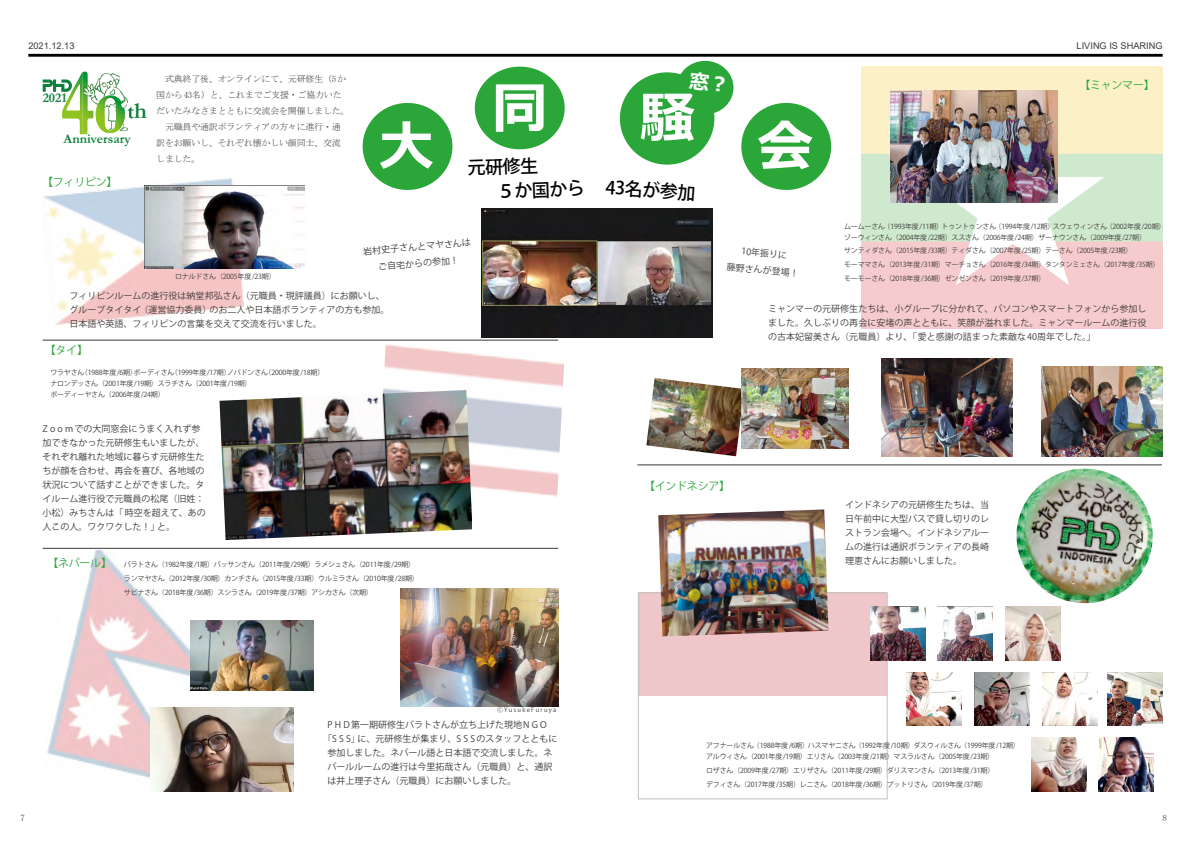
<style>
.page{position:relative;width:1191px;height:842px;background:#fff}
.page>*{position:absolute;margin:0;border:0;box-sizing:border-box;transform-origin:0 0}
.t1{font:700 55px "Meiryo";color:#fff}
.t2{font:700 22.9px "Garamond";color:#0f803b}
.t3{font:500 18px/24.5px "Koz Go Pro";color:#000}
.t4{font:700 13.3px "Garamond";color:#0f803b}
.t5{font:11px "Koz Go Pro";letter-spacing:-.025em;color:#2aa738}
.t6{font:9.2px "Arial";color:#3e3a39}
.t7{font:9px/14px "Koz Go Pro";color:#3e3a39;text-align:center}
.t8{font:9px/16px "MS Mincho";letter-spacing:-.025em;color:#3e3a39}
.t9{font:7px/13.8px "Koz Go Pro";letter-spacing:-.025em;color:#3e3a39}
.t10{font:6px "Koz Go Pro";letter-spacing:.225em;color:#3e3a39}
</style>
<div class="page">
<hr style="left:637px;top:465px;width:525px;height:1px;background:#3e3a39">
<hr style="left:43px;top:548px;width:515px;height:1px;background:#3e3a39">
<hr style="left:43px;top:340px;width:515px;height:1px;background:#3e3a39">
<hr style="left:28px;top:54px;width:1134px;height:3px;background:#000">
<div style="left:677px;top:61px;width:56px;height:53px;background:#2aa738;border-radius:50%"></div>
<img style="left:47px;top:551px;width:196px;height:230px">
<img style="left:44px;top:178px;width:199px;height:147px">
<svg style="left:43px;top:72px;width:44px;height:62px"></svg>
<img style="left:93px;top:73px;width:27px;height:27px">
<img style="left:93px;top:110px;width:3px;height:8px">
<img style="left:83px;top:73px;width:10px;height:59px">
<svg style="left:96px;top:95px;width:38px;height:38px"></svg>
<div style="left:638px;top:593px;width:249px;height:103px;background:#efc6c9"></div>
<img style="left:862px;top:67px;width:300px;height:261px">
<img style="left:383px;top:344px;width:181px;height:153px">
<img style="left:1042px;top:366px;width:120px;height:90px">
<img style="left:881px;top:358px;width:131px;height:98px">
<img style="left:646px;top:378px;width:95px;height:78px">
<img style="left:741px;top:368px;width:107px;height:81px">
<img style="left:482px;top:208px;width:230px;height:130px">
<img style="left:145px;top:186px;width:160px;height:82px">
<div style="left:363px;top:103px;width:89px;height:87px;background:#2aa738;border-radius:50%"></div>
<div style="left:475px;top:67px;width:89px;height:82px;background:#2aa738;border-radius:50%"></div>
<div style="left:741px;top:103px;width:90px;height:87px;background:#2aa738;border-radius:50%"></div>
<div style="left:620px;top:72px;width:94px;height:93px;background:#2aa738;border-radius:50%"></div>
<img style="left:658px;top:509px;width:170px;height:127px">
<img style="left:151px;top:707px;width:142px;height:84px">
<img style="left:190px;top:620px;width:123px;height:70px">
<img style="left:400px;top:588px;width:159px;height:119px">
<img style="left:1012px;top:469px;width:141px;height:138px">
<img style="left:870px;top:607px;width:55px;height:53px">
<img style="left:938px;top:607px;width:55px;height:53px">
<img style="left:1005px;top:607px;width:55px;height:53px">
<img style="left:906px;top:672px;width:55px;height:54px">
<img style="left:974px;top:672px;width:55px;height:54px">
<img style="left:1107px;top:672px;width:55px;height:54px">
<img style="left:1042px;top:672px;width:55px;height:54px">
<img style="left:1031px;top:737px;width:55px;height:54px">
<img style="left:1098px;top:737px;width:55px;height:54px">
<img style="left:891px;top:91px;width:166px;height:111px">
<img style="left:219px;top:390px;width:253px;height:150px">
<h3 class="t6" style="left:28px;top:39px;width:48px">2021.12.13</h3>
<h3 class="t6" style="left:1076px;top:39px;width:88px">LIVING IS SHARING</h3>
<h3 class="t4" style="left:43px;top:88px;width:26px">2021</h3>
<h2 class="t2" style="left:127px;top:96px;width:21px">th</h2>
<h3 class="t4" style="left:64px;top:130px;width:68px">Anniversary</h3>
<h3 class="t5" style="left:42px;top:175px;width:77px">【フィリピン】</h3>
<p class="t8" style="left:156px;top:71px;width:195px">　式典終了後、オンラインにて、元研修生（5か国から 43名）と、これまでご支援・ご協力いただいたみなさまとともに交流会を開催しました。　元職員や通訳ボランティアの方々に進行・通訳をお願いし、それぞれ懐かしい顔同士、交流しました。</p>
<p class="t9" style="left:175px;top:270px;width:102px">ロナルドさん（2005年度/23期）</p>
<h1 class="t1" style="left:379px;top:107px;width:56px">大</h1>
<h1 class="t1" style="left:492px;top:70px;width:56px">同</h1>
<h3 class="t3" style="left:478px;top:156px;width:107px;text-indent:-11px;rotate:-2deg">元研修生<br>　５か国から</h3>
<p class="t7" style="left:362px;top:243px;width:110px;line-height:16.8px;rotate:-5deg">岩村史子さんとマヤさんはご自宅からの参加！</p>
<p class="t7" style="left:70px;top:288px;width:321px;text-align:left">フィリピンルームの進行役は納堂邦弘さん（元職員・現評議員）にお願いし、グループタイタイ（運営協力委員）のお二人や日本語ボランティアの方も参加。日本語や英語、フィリピンの言葉を交えて交流を行いました。</p>
<h3 class="t5" style="left:45px;top:343px;width:45px">【タイ】</h3>
<p class="t9" style="left:50px;top:367px;width:275px;line-height:11px">ワラヤさん（1988年度/6期）ポーディさん（1999年度/17期）ノパドンさん（2000年度/18期）ナロンデッさん（2001年度/19期）スラチさん（2001年度/19期）<br>ポーディーヤさん（2006年度/24期）</p>
<p class="t7" style="left:43px;top:422px;width:165px;text-align:left">Z o o m での大同窓会にうまく入れず参加できなかった元研修生もいましたが、それぞれ離れた地域に暮らす元研修生たちが顔を合わせ、再会を喜び、各地域の状況について話すことができました。タイルーム進行役で元職員の松尾（旧姓：小松）みちさんは「時空を超えて、あの人この人。ワクワクした！」と。</p>
<h3 class="t5" style="left:47px;top:556px;width:66px">【ネパール】</h3>
<p class="t9" style="left:124px;top:558px;width:296px">バラトさん（1982年度/1期）パッサンさん（2011年度/29期）ラメシュさん（2011年度/29期）ランマヤさん（2012年度/30期）カンチさん（2015年度/33期）ウルミラさん（2010年度/28期）サビナさん（2018年度/36期）スシラさん（2019年度/37期）アシカさん（次期）</p>
<h1 class="t1" style="left:639px;top:79px;width:56px">騒</h1>
<h3 class="t3" style="left:606px;top:176px;width:91px;rotate:4deg">43名が参加</h3>
<h1 class="t1" style="left:758px;top:107px;width:56px">会</h1>
<h3 class="t5" style="left:1079px;top:78px;width:77px">【ミャンマー】</h3>
<p class="t9" style="left:844px;top:221px;width:323px;line-height:11px">ムームーさん（1993年度/11期）トゥントゥンさん（1994年度/12期）スウェウィンさん（2002年度/20期）ゾーウィンさん（2004年度/22期）ススさん（2006年度/24期）ザーナウンさん（2009年度/27期）</p>
<p class="t9" style="left:844px;top:244px;width:317px">サンティダさん（2015年度/33期）ティダさん（2007年度/25期）テーさん（2005年度/23期）<br>モーママさん（2013年度/31期）マーチョさん（2016年度/34期）タンタンミェさん（2017年度/35期）モーモーさん（2018年度/36期）ゼンゼンさん（2019年度/37期）</p>
<p class="t7" style="left:729px;top:242px;width:74px;line-height:16.8px;rotate:5deg">10年振りに<br>藤野さんが登場！</p>
<p class="t7" style="left:768px;top:302px;width:379px;text-align:justify">ミャンマーの元研修生たちは、小グループに分かれて、パソコンやスマートフォンから参加しました。久しぶりの再会に安堵の声とともに、笑顔が溢れました。ミャンマールームの進行役の古本妃留美さん（元職員）より、「愛と感謝の詰まった素敵な 40周年でした。」</p>
<h3 class="t5" style="left:644px;top:478px;width:88px">【インドネシア】</h3>
<p class="t7" style="left:845px;top:498px;width:145px;text-align:justify">インドネシアの元研修生たちは、当日午前中に大型バスで貸し切りのレストラン会場へ。インドネシアルームの進行は通訳ボランティアの長崎理恵さんにお願いしました。</p>
<p class="t10" style="left:497px;top:706px;width:61px">Ⓒ Yusuke Furuya</p>
<p class="t7" style="left:327px;top:718px;width:221px">P H D 第一期研修生バラトさんが立ち上げた現地 N G O</p>
<p class="t7" style="left:323px;top:732px;width:236px">「S S S」に、元研修生が集まり、S S S のスタッフとともに</p>
<p class="t7" style="left:327px;top:746px;width:226px">参加しました。ネパール語と日本語で交流しました。ネ</p>
<p class="t7" style="left:327px;top:760px;width:226px">パールルームの進行は今里拓哉さん（元職員）と、通訳</p>
<p class="t7" style="left:327px;top:774px;width:190px">は井上理子さん（元職員）にお願いしました。</p>
<p class="t9" style="left:706px;top:740px;width:315px;line-height:11px">アフナールさん（1988年度/6期）ハスマヤニさん（1992年度/10期）ダスウィルさん（1999年度/12期）アルウィさん（2001年度/19期）エリさん（2003年度/21期）マスラルさん（2005年度/23期）</p>
<p class="t9" style="left:706px;top:764px;width:290px">ロザさん（2009年度/27期）エリザさん（2011年度/29期）ダリスマンさん（2013年度/31期）デフィさん（2017年度/35期）レニさん（2018年度/36期）プットリさん（2019年度/37期）</p>
<p class="t8" style="left:20px;top:810px;width:6px">7</p>
<p class="t8" style="left:1162px;top:810px;width:6px">8</p>
</div>
